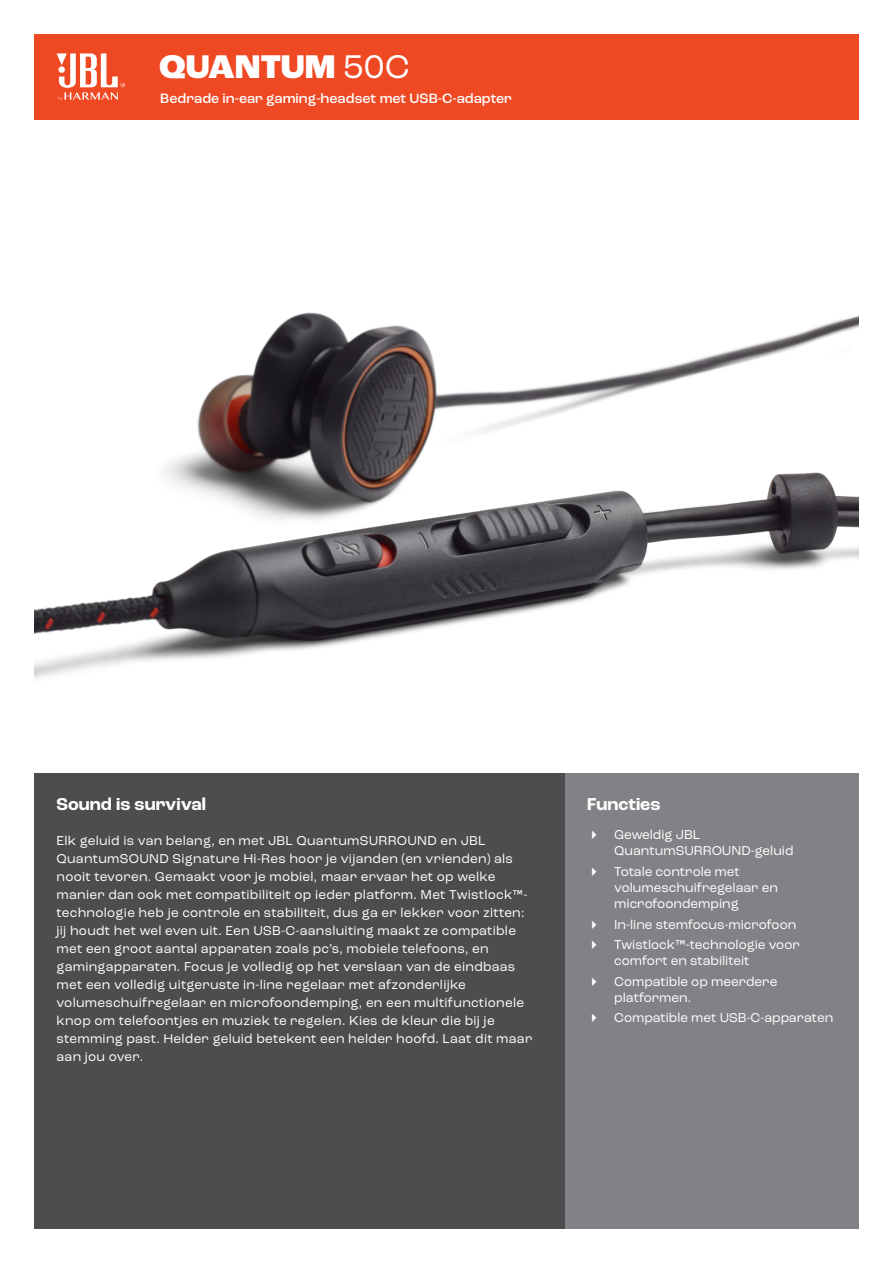
<style>
.page{position:relative;width:893px;height:1263px;background:#fff}
.page>*{position:absolute;margin:0;border:0;box-sizing:border-box;transform-origin:0 0}
.t1{font:800 34.5px "Roc Grotesk";color:#fff}
.t2{font:700 18px "Roc Grotesk";color:#fff}
.t3{font:500 14.25px "Roc Grotesk";color:#fff}
.t4{font:13.5px/18px "Roc Grotesk";letter-spacing:.02em;color:#fff}
.t5{font:13.5px/16.2px "Roc Grotesk";color:#fff}
.s1{font-weight:400}
</style>
<div class="page">
<img style="left:34px;top:312px;width:825px;height:462px">
<div style="left:34px;top:34px;width:825px;height:85px;background:#ef4923"></div>
<svg style="left:57px;top:53px;width:68px;height:48px"></svg>
<div style="left:565px;top:774px;width:294px;height:455px;background:#808285"></div>
<div style="left:34px;top:774px;width:531px;height:455px;background:#4d4d4f"></div>
<h1 class="t1" style="left:159px;top:45px;width:252px">QUANTUM <span class="s1">50C</span></h1>
<p class="t3" style="left:160px;top:89px;width:353px">Bedrade in-ear gaming-headset met USB-C-adapter</p>
<h2 class="t2" style="left:57px;top:793px;width:151px">Sound is survival</h2>
<p class="t4" style="left:57px;top:832px;width:477px">Elk geluid is van belang, en met JBL QuantumSURROUND en JBL QuantumSOUND Signature Hi-Res hoor je vijanden (en vrienden) als nooit tevoren. Gemaakt voor je mobiel, maar ervaar het op welke manier dan ook met compatibiliteit op ieder platform. Met Twistlock™- technologie heb je controle en stabiliteit, dus ga er lekker voor zitten: jij houdt het wel even uit. Een USB-C-aansluiting maakt ze compatible met een groot aantal apparaten zoals pc’s, mobiele telefoons, en gamingapparaten. Focus je volledig op het verslaan van de eindbaas met een volledig uitgeruste in-line regelaar met afzonderlijke volumeschuifregelaar en microfoondemping, en een multifunctionele knop om telefoontjes en muziek te regelen. Kies de kleur die bij je stemming past. Helder geluid betekent een helder hoofd. Laat dit maar aan jou over.</p>
<h2 class="t2" style="left:587px;top:793px;width:75px">Functies</h2>
<p class="t5" style="left:614px;top:826px;width:181px">Geweldig JBL<br>QuantumSURROUND-geluid</p>
<p class="t5" style="left:614px;top:863px;width:165px">Totale controle met volumeschuifregelaar en microfoondemping</p>
<p class="t5" style="left:614px;top:914px;width:187px;line-height:20.4px">In-line stemfocus-microfoon<br>Twistlock™-technologie voor</p>
<p class="t5" style="left:614px;top:951px;width:165px;line-height:20.4px">comfort en stabiliteit<br>Compatible op meerdere</p>
<p class="t5" style="left:614px;top:987px;width:220px;line-height:20.4px">platformen.<br>Compatible met USB-C-apparaten</p>
</div>
